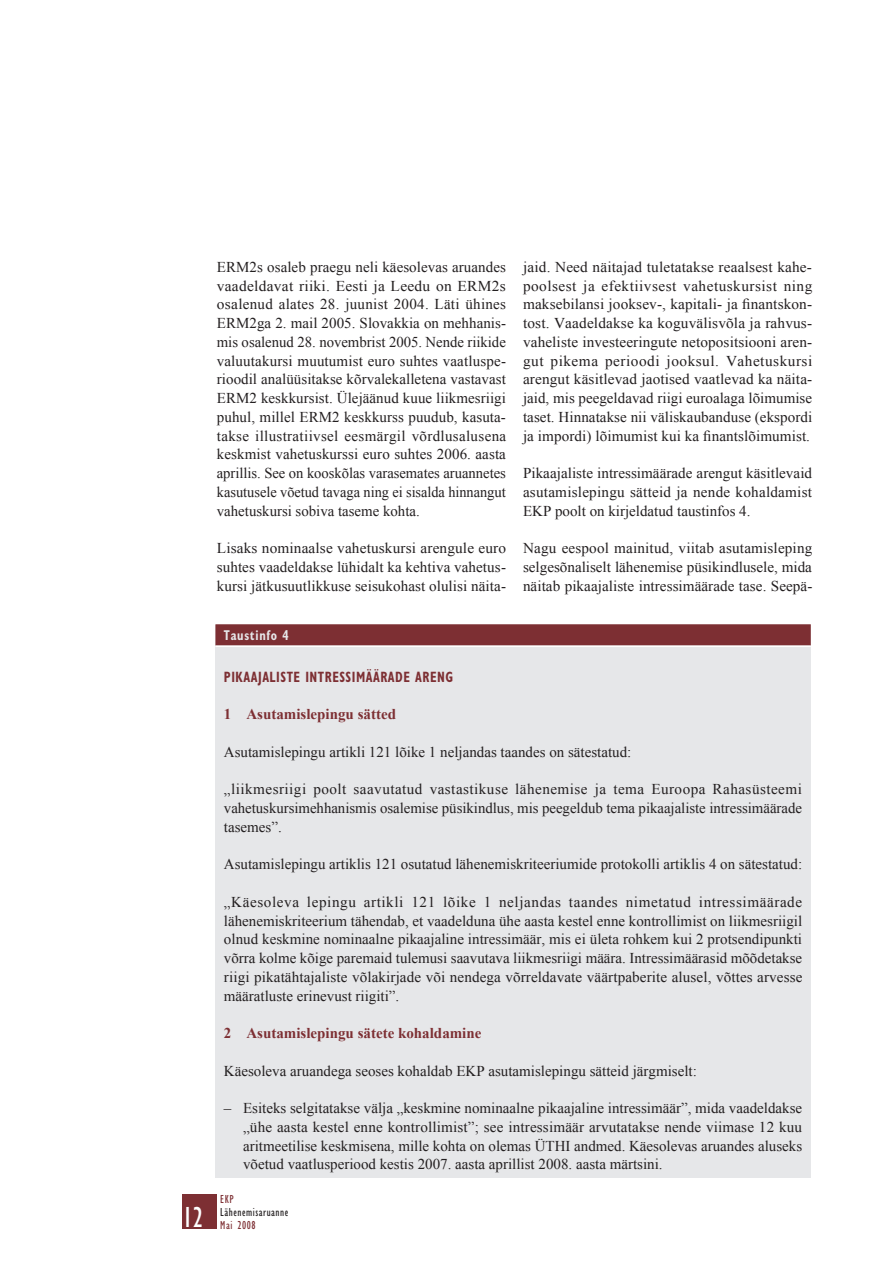
<style>
.page{position:relative;width:893px;height:1263px;background:#fff}
.page>*{position:absolute;margin:0;border:0;box-sizing:border-box;transform-origin:0 0}
.t1{font:condensed 30px "Gill Sans Myriad";color:#fff;scale:.95 1}
.t2{font:15px/18.8px "Times New Roman WGL";color:#231f20;text-align:justify}
.t3{font:700 15px "Times New Roman WGL";color:#7d2f33}
.t4{font:700 condensed 15px "Gill Sans Myriad";color:#7d2f33;scale:.85 1}
.t5{font:700 condensed 14.25px "Gill Sans Myriad";letter-spacing:.06em;color:#e6e7e9;scale:.85 1}
.t6{font:condensed 12px "Gill Sans Myriad";letter-spacing:.05em;color:#231f20;scale:.95 1}
.t7{font:condensed 12px "Gill Sans Myriad";letter-spacing:.05em;color:#7d2f33;scale:.95 1}
</style>
<div class="page">
<div style="left:183px;top:1195px;width:34px;height:34px;background:#7d2f33"></div>
<div style="left:215px;top:626px;width:596px;height:552px;background:#e6e7e9"></div>
<div style="left:215px;top:624px;width:596px;height:21px;background:#7d2f33"></div>
<hr style="left:215px;top:645px;width:596px;height:2px;background:#fff">
<h1 class="t1" style="left:182px;top:1199px;width:23px">12</h1>
<p class="t2" style="left:217px;top:257px;width:291px">ERM2s osaleb praegu neli käesolevas aruandes vaadeldavat riiki. Eesti ja Leedu on ERM2s osalenud alates 28. juunist 2004. Läti ühines ERM2ga 2. mail 2005. Slovakkia on mehhanis&shy;mis osalenud 28. novembrist 2005. Nende riikide valuutakursi muutumist euro suhtes vaatluspe&shy;rioodil analüüsitakse kõrvalekalletena vastavast ERM2 keskkursist. Ülejäänud kuue liikmesriigi puhul, millel ERM2 keskkurss puudub, kasuta&shy;takse illustratiivsel eesmärgil võrdlusalusena keskmist vahetuskurssi euro suhtes 2006. aasta aprillis. See on kooskõlas varasemates aruannetes kasutusele võetud tavaga ning ei sisalda hinnangut vahetuskursi sobiva taseme kohta.</p>
<p class="t2" style="left:217px;top:538px;width:291px">Lisaks nominaalse vahetuskursi arengule euro suhtes vaadeldakse lühidalt ka kehtiva vahetus&shy;kursi jätkusuutlikkuse seisukohast olulisi näita-</p>
<p class="t2" style="left:523px;top:257px;width:291px">jaid. Need näitajad tuletatakse reaalsest kahe&shy;poolsest ja efektiivsest vahetuskursist ning maksebilansi jooksev-, kapitali- ja finantskon&shy;tost. Vaadeldakse ka koguvälisvõla ja rahvus&shy;vaheliste investeeringute netopositsiooni aren&shy;gut pikema perioodi jooksul. Vahetuskursi arengut käsitlevad jaotised vaatlevad ka näita&shy;jaid, mis peegeldavad riigi euroalaga lõimumise taset. Hinnatakse nii väliskaubanduse (ekspordi ja impordi) lõimumist kui ka finantslõimumist.</p>
<p class="t2" style="left:523px;top:463px;width:291px">Pikaajaliste intressimäärade arengut käsitlevaid asutamislepingu sätteid ja nende kohaldamist EKP poolt on kirjeldatud taustinfos 4.</p>
<p class="t2" style="left:523px;top:538px;width:291px">Nagu eespool mainitud, viitab asutamisleping selgesõnaliselt lähenemise püsikindlusele, mida näitab pikaajaliste intressimäärade tase. Seepä-</p>
<p class="t5" style="left:224px;top:626px;width:78px">TAUSTINFO 4</p>
<p class="t4" style="left:224px;top:668px;width:9px">PIKAAJALISTE</p>
<p class="t4" style="left:305px;top:668px;width:10px">INTRESSIMÄÄRADE</p>
<p class="t4" style="left:415px;top:668px;width:10px">AREN</p>
<p class="t4" style="left:445px;top:668px;width:10px">G</p>
<p class="t3" style="left:224px;top:704px;width:174px">1 Asutamislepingu sätted</p>
<p class="t2" style="left:224px;top:742px;width:409px">Asutamislepingu artikli 121 lõike 1 neljandas taandes on sätestatud:</p>
<p class="t2" style="left:224px;top:780px;width:580px">„liikmesriigi poolt saavutatud vastastikuse lähenemise ja tema Euroopa Rahasüsteemi vahetuskursimehhanismis osalemise püsikindlus, mis peegeldub tema pikaajaliste intressimäärade tasemes”.</p>
<p class="t2" style="left:224px;top:855px;width:580px">Asutamislepingu artiklis 121 osutatud lähenemiskriteeriumide protokolli artiklis 4 on sätestatud:</p>
<p class="t2" style="left:224px;top:892px;width:580px">„Käesoleva lepingu artikli 121 lõike 1 neljandas taandes nimetatud intressimäärade lähenemiskriteerium tähendab, et vaadelduna ühe aasta kestel enne kontrollimist on liikmesriigil olnud keskmine nominaalne pikaajaline intressimäär, mis ei ületa rohkem kui 2 protsendipunkti võrra kolme kõige paremaid tulemusi saavutava liikmesriigi määra. Intressimäärasid mõõdetakse riigi pikatähtajaliste võlakirjade või nendega võrreldavate väärtpaberite alusel, võttes arvesse määratluste erinevust riigiti”.</p>
<p class="t3" style="left:224px;top:1023px;width:259px">2 Asutamislepingu sätete kohaldamine</p>
<p class="t2" style="left:224px;top:1061px;width:474px">Käesoleva aruandega seoses kohaldab EKP asutamislepingu sätteid järgmiselt:</p>
<p class="t2" style="left:243px;top:1098px;width:561px;text-indent:-19px">– Esiteks selgitatakse välja „keskmine nominaalne pikaajaline intressimäär”, mida vaadeldakse „ühe aasta kestel enne kontrollimist”; see intressimäär arvutatakse nende viimase 12 kuu aritmeetilise keskmisena, mille kohta on olemas ÜTHI andmed. Käesolevas aruandes aluseks võetud vaatlusperiood kestis 2007. aasta aprillist 2008. aasta märtsini.</p>
<p class="t7" style="left:220px;top:1192px;width:16px">EKP</p>
<p class="t6" style="left:220px;top:1205px;width:73px">Lähenemisaruanne</p>
<p class="t7" style="left:220px;top:1218px;width:39px">Mai 2008</p>
</div>
